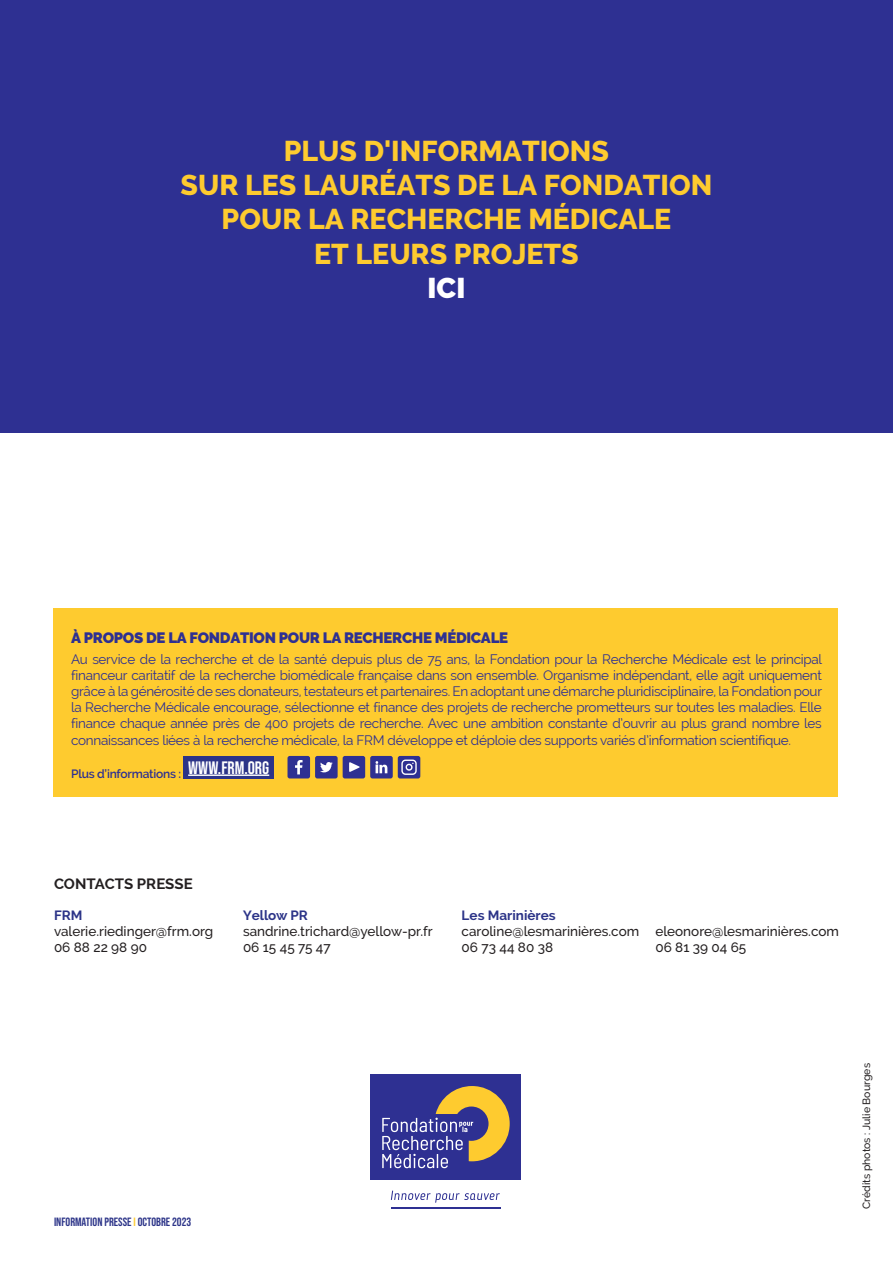
<style>
.page{position:relative;width:893px;height:1263px;background:#fff}
.page>*{position:absolute;margin:0;border:0;box-sizing:border-box;transform-origin:0 0}
.t1{font:800 28.5px/34.2px "Raleway";color:#fecb2f;text-align:center}
.t2{font:900 28.5px "Raleway";color:#fff}
.t3{font:900 15px "Raleway";letter-spacing:-.02em;color:#2e3092}
.t4{font:700 15px "Raleway";color:#231f20}
.t5{font:13.5px/16.2px "Raleway";letter-spacing:-.02em;color:#2e3092;text-align:justify}
.t6{font:500 13.5px/16.2px "Raleway";color:#231f20}
.t7{font:700 13.5px "Raleway";color:#2c3488}
.t8{font:600 12px "Raleway";letter-spacing:-.02em;color:#2e3092}
.t9{font:12px "Bebas Neue";color:#2c3488}
.t10{font:500 10.5px "Raleway";color:#231f20}
.s1{color:#fecb2f}
</style>
<div class="page">
<div style="left:0;top:0;width:893px;height:432px;background:#2e3092"></div>
<div style="left:53px;top:608px;width:785px;height:188px;background:#fecb2f"></div>
<div style="left:184px;top:755px;width:90px;height:23px;background:#2c3488"></div>
<hr style="left:188px;top:774px;width:81px;height:2px;background:#fff">
<div style="left:287px;top:756px;width:23px;height:22px;background:#2e3092;border-radius:2px"></div>
<svg style="left:295px;top:760px;width:8px;height:14px"></svg>
<div style="left:315px;top:756px;width:23px;height:22px;background:#2e3092;border-radius:2px"></div>
<svg style="left:320px;top:762px;width:13px;height:10px"></svg>
<div style="left:370px;top:756px;width:23px;height:22px;background:#2e3092;border-radius:2px"></div>
<svg style="left:376px;top:761px;width:11px;height:12px"></svg>
<div style="left:343px;top:756px;width:22px;height:22px;background:#2e3092;border-radius:2px"></div>
<svg style="left:349px;top:762px;width:11px;height:10px"></svg>
<div style="left:398px;top:756px;width:22px;height:22px;background:#2e3092;border-radius:2px"></div>
<svg style="left:401px;top:759px;width:16px;height:16px"></svg>
<div style="left:370px;top:1074px;width:151px;height:106px;background:#2e3092"></div>
<svg style="left:382px;top:1086px;width:128px;height:82px"></svg>
<svg style="left:391px;top:1190px;width:109px;height:13px"></svg>
<hr style="left:391px;top:1207px;width:109px;height:2px;background:#2e3092">
<h1 class="t1" style="left:181px;top:134px;width:533px">PLUS D'INFORMATIONS<br>SUR LES LAURÉATS DE LA FONDATION<br>POUR LA RECHERCHE MÉDICALE<br>ET LEURS PROJETS</h1>
<h1 class="t2" style="left:428px;top:271px;width:39px">ICI</h1>
<p class="t3" style="left:71px;top:629px;width:438px">À PROPOS DE LA FONDATION POUR LA RECHERCHE MÉDICALE</p>
<p class="t5" style="left:71px;top:651px;width:753px">Au service de la recherche et de la santé depuis plus de 75 ans, la Fondation pour la Recherche Médicale est le principal financeur caritatif de la recherche biomédicale française dans son ensemble. Organisme indépendant, elle agit uniquement grâce à la générosité de ses donateurs, testateurs et partenaires. En adoptant une démarche pluridisciplinaire, la Fondation pour la Recherche Médicale encourage, sélectionne et finance des projets de recherche prometteurs sur toutes les maladies. Elle finance chaque année près de 400 projets de recherche. Avec une ambition constante d’ouvrir au plus grand nombre les connaissances liées à la recherche médicale, la FRM développe et déploie des supports variés d’information scientifique.</p>
<p class="t8" style="left:71px;top:767px;width:200px">Plus d’informations : <sup>WWW.FRM.ORG</sup></p>
<p class="t4" style="left:54px;top:875px;width:140px">CONTACTS PRESSE</p>
<p class="t7" style="left:54px;top:907px;width:30px">FRM</p>
<p class="t6" style="left:54px;top:923px;width:161px">valerie.riedinger@frm.org<br>06 88 22 98 90</p>
<p class="t7" style="left:243px;top:907px;width:66px">Yellow PR</p>
<p class="t6" style="left:243px;top:923px;width:191px">sandrine.trichard@yellow-pr.fr<br>06 15 45 75 47</p>
<p class="t7" style="left:462px;top:907px;width:96px">Les Marinières</p>
<p class="t6" style="left:462px;top:923px;width:179px">caroline@lesmarinières.com<br>06 73 44 80 38</p>
<p class="t6" style="left:655px;top:923px;width:185px">eleonore@lesmarinières.com<br>06 81 39 04 65</p>
<p class="t9" style="left:54px;top:1215px;width:139px">INFORMATION PRESSE <span class="s1">I</span> OCTOBRE 2023</p>
<p class="t10" style="left:860px;top:1209px;width:147px;rotate:-90deg">Crédits photos : Julie Bourges</p>
</div>
